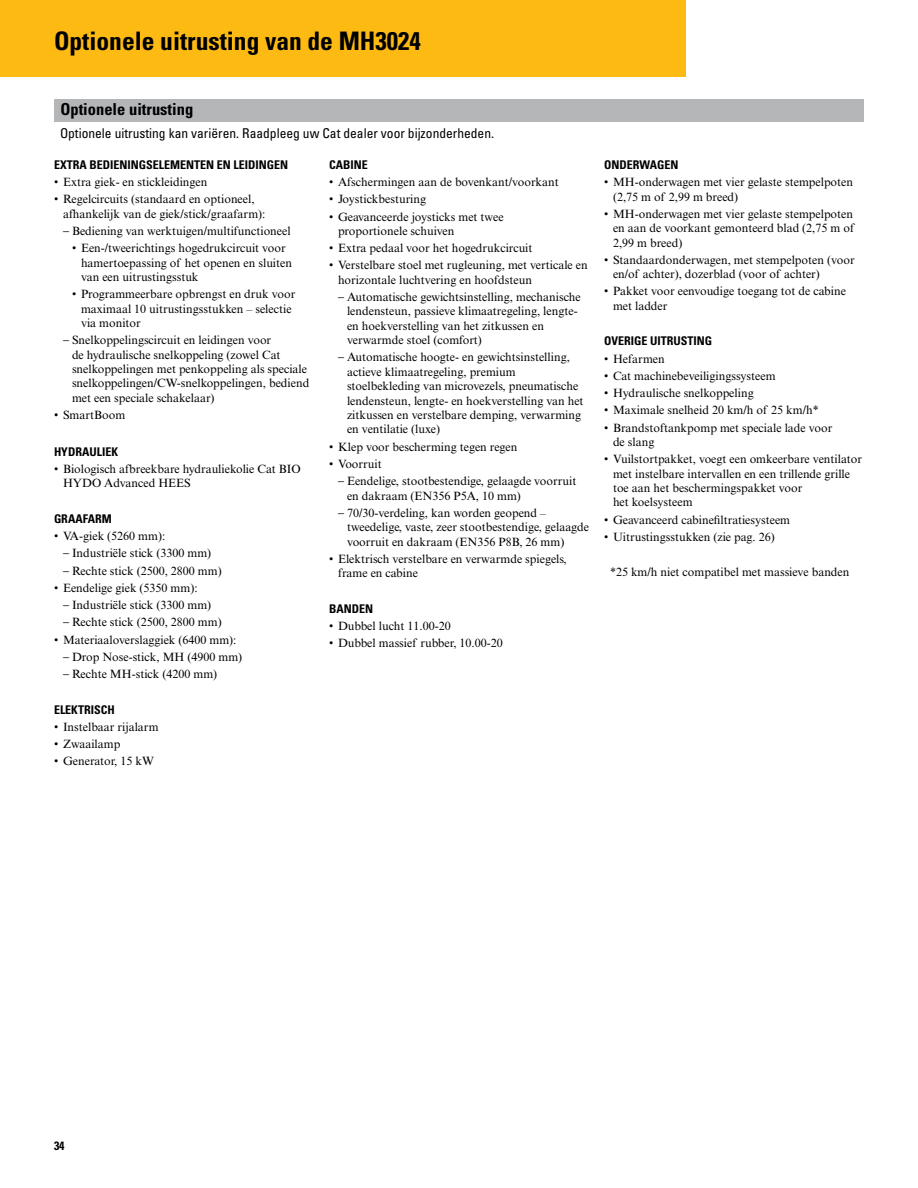
<style>
.page{position:relative;width:918px;height:1188px;background:#fff}
.page>*{position:absolute;margin:0;border:0;box-sizing:border-box;transform-origin:0 0}
.t1{font:700 condensed 25.5px "Univers LT Std";color:#000}
.t2{font:700 condensed 16.5px "Univers LT Std";color:#000}
.t3{font:condensed 13.5px "Univers LT Std";color:#000}
.t4{font:12px/14.4px "Times New Roman MT Std";color:#000}
.t5{font:700 condensed 12px "Univers LT Std";color:#000}
.s1{font-family:"Univers LT Std";font-stretch:condensed}
.s2{color:#fff}
</style>
<div class="page">
<div style="left:0;top:0;width:686px;height:76px;background:#fdba12"></div>
<div style="left:54px;top:99px;width:810px;height:22px;background:#b4b6b8"></div>
<h1 class="t1" style="left:54px;top:25px;width:368px">OPTIONELE UITRUSTING VAN DE MH3024</h1>
<h2 class="t2" style="left:60px;top:99px;width:134px">OPTIONELE UITRUSTING</h2>
<p class="t3" style="left:60px;top:124px;width:436px">Optionele uitrusting kan variëren. Raadpleeg uw Cat dealer voor bijzonderheden.</p>
<p class="t5" style="left:54px;top:157px;width:21px">EXTRA</p>
<p class="t5" style="left:89px;top:157px;width:8px">BEDIENINGSELEMENTEN</p>
<p class="t5" style="left:217px;top:157px;width:24px">EN LEIDINGEN</p>
<p class="t4" style="left:54px;top:175px;width:155px">• Extra giek- en stickleidingen</p>
<p class="t4" style="left:63px;top:192px;width:204px;text-indent:-9px">• Regelcircuits (standaard en optioneel, afhankelijk van de giek/stick/graafarm):</p>
<p class="t4" style="left:63px;top:224px;width:229px"><span class="s1">–</span> Bediening van werktuigen/multifunctioneel</p>
<p class="t4" style="left:81px;top:241px;width:213px;text-indent:-9px">• Een-/tweerichtings hogedrukcircuit voor hamertoepassing of het openen en sluiten van een uitrustingsstuk</p>
<p class="t4" style="left:81px;top:287px;width:216px;text-indent:-9px">• Programmeerbare opbrengst en druk voor maximaal 10 uitrustingsstukken – selectie via monitor</p>
<p class="t4" style="left:72px;top:333px;width:239px;text-indent:-9px"><span class="s1">–</span> Snelkoppelingscircuit en leidingen voor<br>de hydraulische snelkoppeling (zowel Cat snelkoppelingen met penkoppeling als speciale snelkoppelingen/CW-snelkoppelingen, bediend met een speciale schakelaar)</p>
<p class="t4" style="left:54px;top:408px;width:73px">• SmartBoom</p>
<p class="t5" style="left:54px;top:444px;width:66px">HYDRAULIEK</p>
<p class="t4" style="left:63px;top:462px;width:239px;text-indent:-9px">• Biologisch afbreekbare hydrauliekolie Cat BIO<br>HYDO Advanced HEES</p>
<p class="t5" style="left:54px;top:511px;width:59px">GRAAFARM</p>
<p class="t4" style="left:54px;top:529px;width:113px">• VA-giek (5260 mm):</p>
<p class="t4" style="left:63px;top:546px;width:150px"><span class="s1">–</span> Industriële stick (3300 mm)</p>
<p class="t4" style="left:63px;top:563px;width:160px"><span class="s1">–</span> Rechte stick (2500, 2800 mm)</p>
<p class="t4" style="left:54px;top:581px;width:145px">• Eendelige giek (5350 mm):</p>
<p class="t4" style="left:63px;top:598px;width:150px"><span class="s1">–</span> Industriële stick (3300 mm)</p>
<p class="t4" style="left:63px;top:615px;width:160px"><span class="s1">–</span> Rechte stick (2500, 2800 mm)</p>
<p class="t4" style="left:54px;top:632px;width:184px">• Materiaaloverslaggiek (6400 mm):</p>
<p class="t4" style="left:63px;top:650px;width:181px"><span class="s1">–</span> Drop Nose-stick, MH (4900 mm)</p>
<p class="t4" style="left:63px;top:667px;width:156px"><span class="s1">–</span> Rechte MH-stick (4200 mm)</p>
<p class="t5" style="left:54px;top:702px;width:13px">ELEKTRISCH</p>
<p class="t4" style="left:54px;top:720px;width:106px">• Instelbaar rijalarm</p>
<p class="t4" style="left:54px;top:737px;width:68px">• Zwaailamp</p>
<p class="t4" style="left:54px;top:754px;width:102px">• Generator, 15 kW</p>
<p class="t5" style="left:329px;top:157px;width:14px">CABINE</p>
<p class="t4" style="left:329px;top:175px;width:231px">• Afschermingen aan de bovenkant/voorkant</p>
<p class="t4" style="left:329px;top:192px;width:99px">• Joystickbesturing</p>
<p class="t4" style="left:338px;top:209px;width:167px;text-indent:-9px">• Geavanceerde joysticks met twee proportionele schuiven</p>
<p class="t4" style="left:329px;top:241px;width:205px">• Extra pedaal voor het hogedrukcircuit</p>
<p class="t4" style="left:338px;top:258px;width:251px;text-indent:-9px">• Verstelbare stoel met rugleuning, met verticale en horizontale luchtvering en hoofdsteun</p>
<p class="t4" style="left:347px;top:290px;width:235px;text-indent:-9px"><span class="s1">–</span> Automatische gewichtsinstelling, mechanische lendensteun, passieve klimaatregeling, lengte&shy;en hoekverstelling van het zitkussen en verwarmde stoel (comfort)</p>
<p class="t4" style="left:347px;top:350px;width:238px;text-indent:-9px"><span class="s1">–</span> Automatische hoogte- en gewichtsinstelling, actieve klimaatregeling, premium stoelbekleding van microvezels, pneumatische lendensteun, lengte- en hoekverstelling van het zitkussen en verstelbare demping, verwarming en ventilatie (luxe)</p>
<p class="t4" style="left:329px;top:439px;width:190px">• Klep voor bescherming tegen regen</p>
<p class="t4" style="left:329px;top:457px;width:54px">• Voorruit</p>
<p class="t4" style="left:347px;top:474px;width:231px;text-indent:-9px"><span class="s1">–</span> Eendelige, stootbestendige, gelaagde voorruit en dakraam (EN356 P5A, 10 mm)</p>
<p class="t4" style="left:347px;top:506px;width:243px;text-indent:-9px"><span class="s1">–</span> 70/30-verdeling, kan worden geopend – tweedelige, vaste, zeer stootbestendige, gelaagde voorruit en dakraam (EN356 P8B, 26 mm)</p>
<p class="t4" style="left:338px;top:552px;width:230px;text-indent:-9px">• Elektrisch verstelbare en verwarmde spiegels, frame en cabine</p>
<p class="t5" style="left:329px;top:601px;width:16px">BANDEN</p>
<p class="t4" style="left:329px;top:619px;width:123px">• Dubbel lucht 11.00-20</p>
<p class="t4" style="left:329px;top:636px;width:175px">• Dubbel massief rubber, 10.00-20</p>
<p class="t5" style="left:604px;top:157px;width:16px">ONDERWAGEN</p>
<p class="t4" style="left:613px;top:175px;width:242px;text-indent:-9px">• MH-onderwagen met vier gelaste stempelpoten (2,75 m of 2,99 m breed)</p>
<p class="t4" style="left:613px;top:207px;width:243px;text-align:justify;text-indent:-9px">• MH-onderwagen met vier gelaste stempelpoten en aan de voorkant gemonteerd blad (2,75 m of 2,99 m breed)</p>
<p class="t4" style="left:613px;top:253px;width:243px;text-indent:-9px">• Standaardonderwagen, met stempelpoten (voor en/of achter), dozerblad (voor of achter)</p>
<p class="t4" style="left:613px;top:284px;width:234px;text-indent:-9px">• Pakket voor eenvoudige toegang tot de cabine met ladder</p>
<p class="t5" style="left:604px;top:334px;width:15px">OVERIGE</p>
<p class="t5" style="left:650px;top:334px;width:8px">UITRUSTING</p>
<p class="t4" style="left:604px;top:351px;width:62px">• Hefarmen</p>
<p class="t4" style="left:604px;top:369px;width:173px">• Cat machinebeveiligingssysteem</p>
<p class="t4" style="left:604px;top:386px;width:151px">• Hydraulische snelkoppeling</p>
<p class="t4" style="left:604px;top:403px;width:216px">• Maximale snelheid 20 km/h of 25 km/h*</p>
<p class="t4" style="left:613px;top:420px;width:221px;text-indent:-9px">• Brandstoftankpomp met speciale lade voor de slang</p>
<p class="t4" style="left:613px;top:452px;width:250px;text-indent:-9px">• Vuilstortpakket, voegt een omkeerbare ventilator met instelbare intervallen en een trillende grille toe aan het beschermingspakket voor<br>het koelsysteem</p>
<p class="t4" style="left:604px;top:512px;width:188px">• Geavanceerd cabinefiltratiesysteem</p>
<p class="t4" style="left:604px;top:530px;width:172px">• Uitrustingsstukken (zie pag. 26)</p>
<p class="t4" style="left:604px;top:565px;width:247px"><span class="s2">*</span>*25 km/h niet compatibel met massieve banden</p>
<p class="t5" style="left:54px;top:1139px;width:12px">34</p>
</div>
